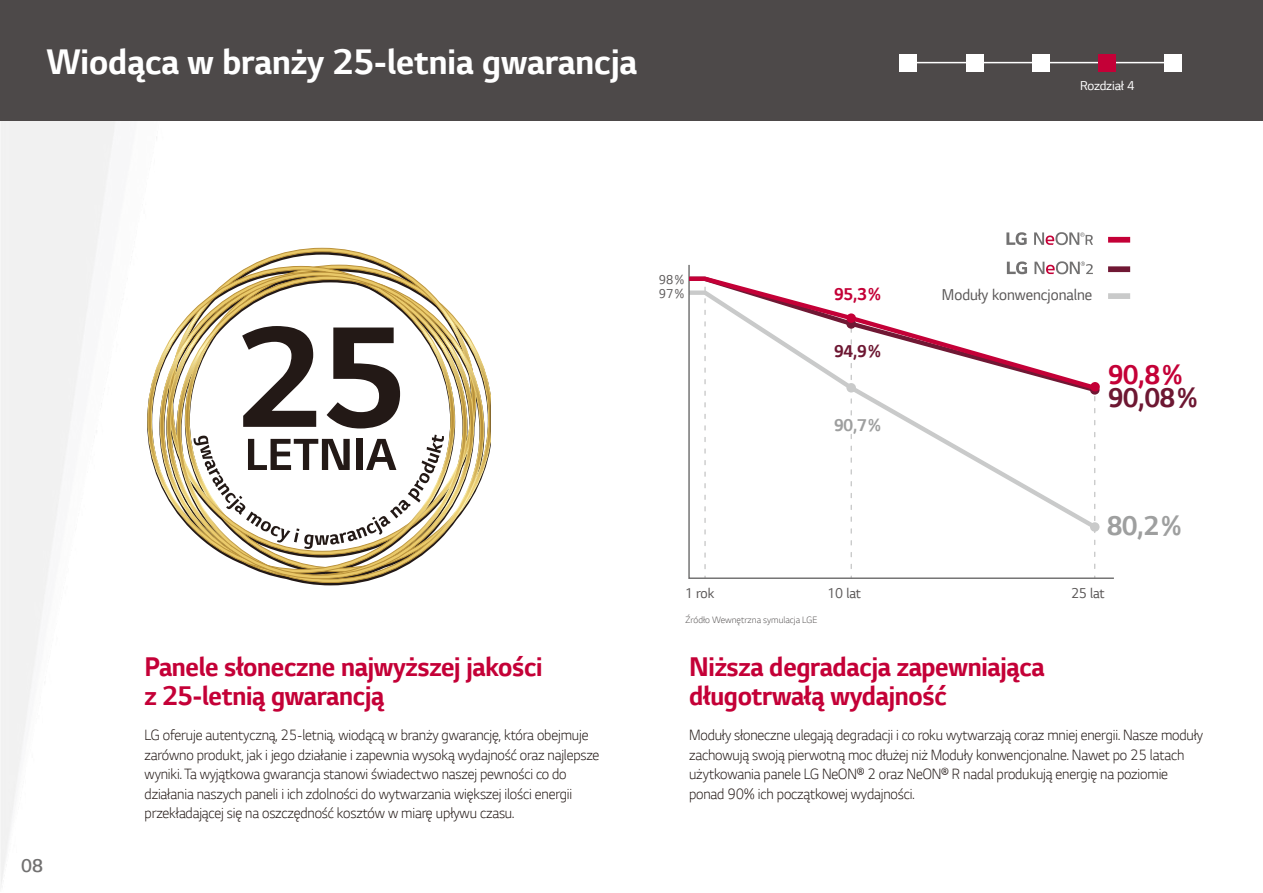
<style>
.page{position:relative;width:1263px;height:893px;background:#fff}
.page>*{position:absolute;margin:0;border:0;box-sizing:border-box;transform-origin:0 0}
.t1{font:700 37.5px "LG Smart";color:#fff}
.t2{font:700 28.5px/28.5px "LG Smart";letter-spacing:-.01em;color:#c40037;scale:.95 1}
.t3{font:700 28.5px "LG Smart";color:#6d1732;scale:.95 1}
.t4{font:700 28.5px "LG Smart";color:#9e9f9f;scale:.95 1}
.t5{font:300 19.5px "LG Smart";color:#727171}
.t6{font:700 18px "LG Smart";color:#c40037;scale:.95 1}
.t7{font:700 18px "LG Smart";color:#6d1732;scale:.95 1}
.t8{font:700 18px "LG Smart";color:#9e9f9f;scale:.95 1}
.t9{font:16.5px "LG Smart";color:#5a5757;scale:.95 1}
.t10{font:300 15.75px/19.5px "LG Smart";letter-spacing:-.01em;color:#231916;scale:.95 1}
.t11{font:15px "LG Smart";letter-spacing:-.01em;color:#5a5757;scale:.95 1}
.t12{font:13.5px "LG Smart";letter-spacing:-.01em;color:#fff}
.t13{font:13.5px "LG Smart";color:#5a5757;scale:.95 1}
.t14{font:300 9.75px "LG Smart";color:#5a5757}
</style>
<div class="page">
<svg style="left:1007px;top:261px;width:20px;height:2px"></svg>
<svg style="left:1034px;top:261px;width:51px;height:2px"></svg>
<svg style="left:1006px;top:232px;width:21px;height:13px"></svg>
<svg style="left:1034px;top:232px;width:59px;height:13px"></svg>
<div style="left:1108px;top:237px;width:22px;height:6px;background:#c40037"></div>
<div style="left:1108px;top:266px;width:22px;height:6px;background:#701834"></div>
<div style="left:1108px;top:293px;width:22px;height:6px;background:#c9caca"></div>
<svg style="left:688px;top:263px;width:427px;height:316px"></svg>
<svg style="left:688px;top:274px;width:412px;height:119px"></svg>
<div style="left:1090px;top:382px;width:10px;height:9px;background:#c40037;border-radius:50%"></div>
<div style="left:0;top:0;width:1263px;height:121px;background:#4d4949"></div>
<hr style="left:912px;top:62px;width:262px;height:1px;background:#fff">
<div style="left:900px;top:54px;width:17px;height:17px;background:#fff"></div>
<div style="left:966px;top:54px;width:17px;height:17px;background:#fff"></div>
<div style="left:1032px;top:54px;width:17px;height:17px;background:#fff"></div>
<div style="left:1098px;top:54px;width:17px;height:17px;background:#c40037"></div>
<div style="left:1164px;top:54px;width:17px;height:17px;background:#fff"></div>
<svg style="left:484px;top:368px;width:7px;height:104px"></svg>
<svg style="left:250px;top:248px;width:145px;height:18px"></svg>
<svg style="left:147px;top:266px;width:258px;height:232px"></svg>
<svg style="left:286px;top:345px;width:198px;height:238px"></svg>
<svg style="left:167px;top:272px;width:307px;height:307px"></svg>
<svg style="left:194px;top:435px;width:250px;height:114px"></svg>
<h1 class="t1" style="left:47px;top:36px;width:592px">Wiodąca w branży 25-letnia gwarancja</h1>
<p class="t12" style="left:1080px;top:77px;width:56px">Rozdział 4</p>
<p class="t13" style="left:659px;top:271px;width:28px">98%</p>
<p class="t13" style="left:659px;top:285px;width:28px">97%</p>
<p class="t6" style="left:834px;top:282px;width:50px">95,3%</p>
<p class="t7" style="left:834px;top:339px;width:50px">94,9%</p>
<p class="t8" style="left:834px;top:413px;width:50px">90,7%</p>
<p class="t9" style="left:942px;top:284px;width:160px">Moduły konwencjonalne</p>
<h2 class="t2" style="left:1108px;top:359px;width:79px">90,8%</h2>
<h2 class="t3" style="left:1108px;top:379px;width:95px">90,08%</h2>
<h2 class="t4" style="left:1107px;top:506px;width:79px">80,2%</h2>
<p class="t11" style="left:685px;top:583px;width:32px">1 rok</p>
<p class="t11" style="left:827px;top:583px;width:37px">10 lat</p>
<p class="t11" style="left:1071px;top:583px;width:37px">25 lat</p>
<p class="t14" style="left:685px;top:614px;width:133px">Źródło Wewnętrzna symulacja LGE</p>
<p class="t5" style="left:21px;top:852px;width:23px">08</p>
<h2 class="t2" style="left:145px;top:652px;width:421px">Panele słoneczne najwyższej jakości z 25-letnią gwarancją</h2>
<h2 class="t2" style="left:689px;top:652px;width:376px">Niższa degradacja zapewniająca długotrwałą wydajność</h2>
<p class="t10" style="left:145px;top:724px;width:480px">LG oferuje autentyczną, 25-letnią, wiodącą w branży gwarancję, która obejmuje zarówno produkt, jak i jego działanie i zapewnia wysoką wydajność oraz najlepsze wyniki. Ta wyjątkowa gwarancja stanowi świadectwo naszej pewności co do działania naszych paneli i ich zdolności do wytwarzania większej ilości energii przekładającej się na oszczędność kosztów w miarę upływu czasu.</p>
<p class="t10" style="left:689px;top:724px;width:542px">Moduły słoneczne ulegają degradacji i co roku wytwarzają coraz mniej energii. Nasze moduły zachowują swoją pierwotną moc dłużej niż Moduły konwencjonalne. Nawet po 25 latach użytkowania panele LG NeON® 2 oraz NeON® R nadal produkują energię na poziomie ponad 90% ich początkowej wydajności.</p>
</div>
